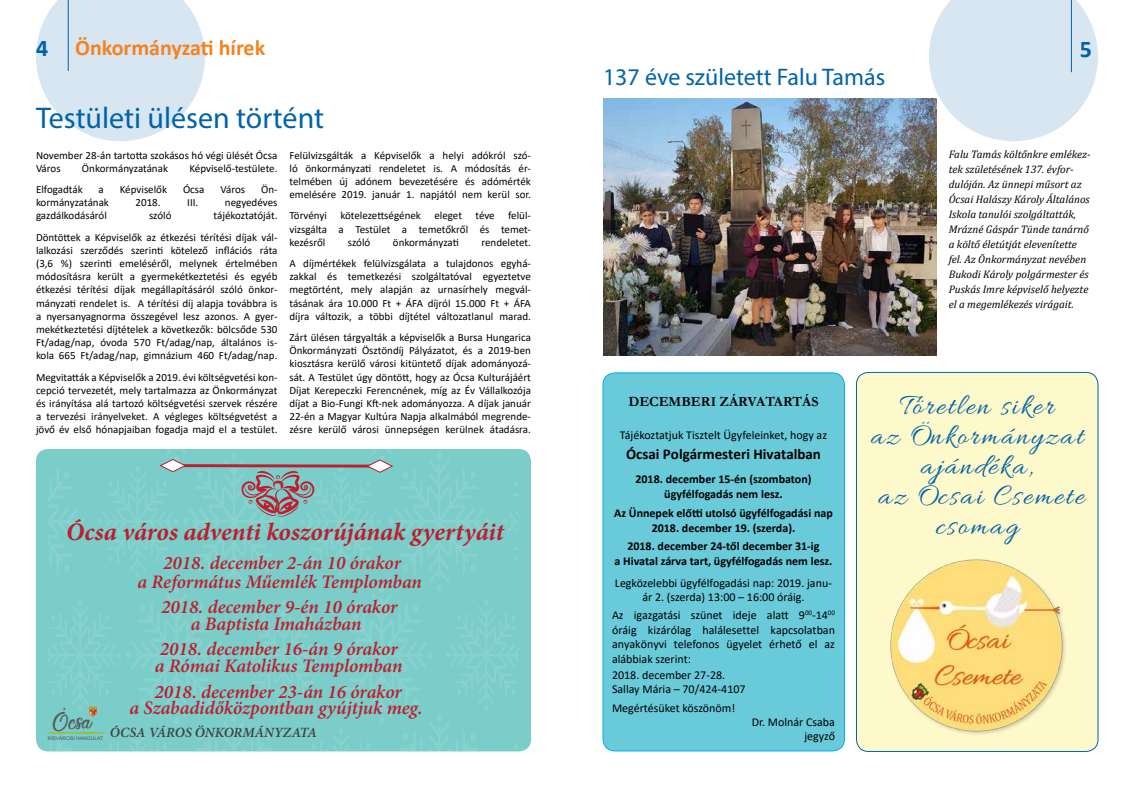
<style>
.page{position:relative;width:1134px;height:794px;background:#fff}
.page>*{position:absolute;margin:0;border:0;box-sizing:border-box;transform-origin:0 0}
.t1{font:45.9px "Elegant and Sensational";color:#565555}
.t2{font:30px/30px "Allura";letter-spacing:.07em;color:#0063a9;text-align:center}
.t3{font:30px "Myriad Pro";color:#0063a9}
.t4{font:italic 700 25.2px "Minion Pro";color:#be1e2d}
.t5{font:24px "Myriad Pro";color:#0063a9}
.t6{font:700 24px "Calibri";color:#0063a9}
.t7{font:700 22px "Calibri";color:#f58220}
.t8{font:italic 600 19.1px/25px "Minion Pro";letter-spacing:-.005em;color:#be1e2d;text-align:center}
.t9{font:700 15px "Calibri";color:#000}
.t10{font:italic 600 14.1px "Minion Pro";color:#414042}
.t11{font:700 14px "Garamond";color:#000}
.t12{font:12px/14.4px "Calibri";color:#000;text-align:center}
.t13{font:700 12px/15px "Calibri";color:#000;text-align:center}
.t14{font:11px/13.2px "Calibri";color:#000;text-align:justify}
.t15{font:italic 11px/15px "Cambria";color:#000}
.t16{font:5px "Arial";color:#565555}
.s1{font-size:24px;color:#0063a9}
</style>
<div class="page">
<svg style="left:929px;top:0;width:169px;height:141px;background:#dce9f2"></svg>
<svg style="left:36px;top:0;width:169px;height:141px"></svg>
<img style="left:603px;top:98px;width:334px;height:257px">
<div style="left:36px;top:449px;width:495px;height:302px;background:#7acdc9"></div>
<svg style="left:48px;top:449px;width:471px;height:302px;background:#7dcbc8"></svg>
<div style="left:856px;top:372px;width:242px;height:379px;background:#fef9ca;border-radius:12px"></div>
<div style="left:856px;top:372px;width:242px;height:380px;border:1px solid #0063a9;border-radius:12px"></div>
<img style="left:890px;top:559px;width:175px;height:175px">
<div style="left:603px;top:373px;width:241px;height:378px;background:#69cada;border-radius:12px"></div>
<div style="left:602px;top:372px;width:243px;height:379px;border:1px solid #00aeef;border-radius:12px"></div>
<h3 class="t7" style="left:36px;top:32px;width:231px"><span class="s1">4</span> Önkormányzati hírek</h3>
<h3 class="t6" style="left:1080px;top:32px;width:14px">5</h3>
<h2 class="t3" style="left:36px;top:99px;width:290px">Testületi ülésen történt</h2>
<p class="t14" style="left:36px;top:148px;width:243px">November 28-án tartotta szokásos hó végi ülését Ócsa<br>Város</p>
<p class="t14" style="left:82px;top:161px;width:88px">Önkormányzatának</p>
<p class="t14" style="left:189px;top:161px;width:90px">Képviselő-testülete.</p>
<p class="t14" style="left:36px;top:182px;width:48px">Elfogadták</p>
<p class="t14" style="left:99px;top:182px;width:7px">a</p>
<p class="t14" style="left:120px;top:182px;width:49px">Képviselők</p>
<p class="t14" style="left:183px;top:182px;width:23px">Ócsa</p>
<p class="t14" style="left:220px;top:182px;width:26px">Város</p>
<p class="t14" style="left:261px;top:182px;width:18px">Ön-</p>
<p class="t14" style="left:36px;top:196px;width:74px">kormányzatának</p>
<p class="t14" style="left:136px;top:196px;width:27px">2018.</p>
<p class="t14" style="left:187px;top:196px;width:13px">III.</p>
<p class="t14" style="left:225px;top:196px;width:54px">negyedéves</p>
<p class="t14" style="left:36px;top:209px;width:72px">gazdálkodásáról</p>
<p class="t14" style="left:149px;top:209px;width:24px">szóló</p>
<p class="t14" style="left:36px;top:205px;width:243px;line-height:21.2px;text-align:right">tájékoztatóját.<br>Döntöttek a Képviselők az étkezési térítési díjak vál-</p>
<p class="t14" style="left:36px;top:243px;width:243px">lalkozási szerződés szerinti kötelező inflációs ráta (3,6 %) szerinti emeléséről, melynek értelmében módosításra került a gyermekétkeztetési és egyéb étkezési térítési díjak megállapításáról szóló önkor&shy;mányzati rendelet is. A térítési díj alapja továbbra is a nyersanyagnorma összegével lesz azonos. A gyer&shy;mekétkeztetési díjtételek a következők: bölcsőde 530<br>Ft/adag/nap, óvoda 570 Ft/adag/nap, általános is&shy;kola 665 Ft/adag/nap, gimnázium 460 Ft/adag/nap.</p>
<p class="t14" style="left:36px;top:370px;width:243px">Megvitatták a Képviselők a 2019. évi költségvetési kon&shy;cepció tervezetét, mely tartalmazza az Önkormányzat és irányítása alá tartozó költségvetési szervek részére a tervezési irányelveket. A végleges költségvetést a jövő év első hónapjaiban fogadja majd el a testület.</p>
<p class="t14" style="left:289px;top:148px;width:243px">Felülvizsgálták a Képviselők a helyi adókról szó&shy;ló önkormányzati rendeletet is. A módosítás ér&shy;telmében új adónem bevezetésére és adómérték emelésére 2019. január 1. napjától nem kerül sor.</p>
<p class="t14" style="left:289px;top:209px;width:243px">Törvényi kötelezettségének eleget téve felül&shy;vizsgálta a Testület a temetőkről és temet&shy;kezésről</p>
<p class="t14" style="left:348px;top:235px;width:24px">szóló</p>
<p class="t14" style="left:393px;top:235px;width:67px">önkormányzati</p>
<p class="t14" style="left:289px;top:231px;width:243px;line-height:21.2px;text-align:right">rendeletet.<br>A díjmértékek felülvizsgálata a tulajdonos egyhá-</p>
<p class="t14" style="left:289px;top:270px;width:243px">zakkal és temetkezési szolgáltatóval egyeztetve megtörtént, mely alapján az urnasírhely megvál&shy;tásának ára 10.000 Ft + ÁFA díjról 15.000 Ft + ÁFA díjra változik, a többi díjtétel változatlanul marad.</p>
<p class="t14" style="left:289px;top:330px;width:243px">Zárt ülésen tárgyalták a képviselők a Bursa Hungarica Önkormányzati Ösztöndíj Pályázatot, és a 2019-ben kiosztásra kerülő városi kitüntető díjak adományozá&shy;sát. A Testület úgy döntött, hogy az Ócsa Kulturájáért Díjat Kerepeczki Ferencnének, míg az Év Vállalkozója díjat a Bio-Fungi Kft-nek adományozza. A díjak január 22-én a Magyar Kultúra Napja alkalmából megrende&shy;zésre kerülő városi ünnepségen kerülnek átadásra.</p>
<h3 class="t4" style="left:66px;top:513px;width:439px">Ócsa város adventi koszorújának gyertyáit</h3>
<h3 class="t8" style="left:163px;top:550px;width:239px">2018. december 2-án 10 órakor</h3>
<h3 class="t8" style="left:161px;top:594px;width:238px">2018. december 9-én 10 órakor</h3>
<h3 class="t8" style="left:137px;top:569px;width:286px">a Református Műemlék Templomban</h3>
<h3 class="t8" style="left:160px;top:611px;width:239px">a Baptista Imaházban<br>2018. december 16-án 9 órakor</h3>
<h3 class="t8" style="left:155px;top:653px;width:249px;line-height:25.7px;text-align:left">a Római Katolikus Templomban<br>2018. december 23-án 16 órakor</h3>
<h3 class="t8" style="left:129px;top:695px;width:295px">a Szabadidőközpontban gyújtjuk meg.</h3>
<h1 class="t1" style="left:52px;top:687px;width:40px">Ócsa</h1>
<p class="t10" style="left:110px;top:722px;width:209px">ÓCSA VÁROS ÖNKORMÁNYZATA</p>
<p class="t16" style="left:48px;top:734px;width:57px">KISVÁROSI HANGULAT</p>
<h3 class="t5" style="left:603px;top:62px;width:284px">137 éve született Falu Tamás</h3>
<p class="t15" style="left:949px;top:146px;width:143px">Falu Tamás költőnkre emlékez&shy;tek születésének 137. évfor&shy;dulóján. Az ünnepi műsort az<br>Ócsai Halászy Károly Általános<br>Iskola tanulói szolgáltatták,<br>Mrázné Gáspár Tünde tanárnő a költő életútját elevenítette fel. Az Önkormányzat nevében<br>Bukodi Károly polgármester és<br>Puskás Imre képviselő helyezte el a megemlékezés virágait.</p>
<p class="t11" style="left:628px;top:392px;width:192px">DECEMBERI ZÁRVATARTÁS</p>
<p class="t12" style="left:620px;top:427px;width:209px">Tájékoztatjuk Tisztelt Ügyfeleinket, hogy az</p>
<h3 class="t9" style="left:626px;top:443px;width:196px">Ócsai Polgármesteri Hivatalban</h3>
<p class="t13" style="left:635px;top:471px;width:178px">2018. december 15-én (szombaton) ügyfélfogadás nem lesz.</p>
<p class="t13" style="left:614px;top:506px;width:220px;line-height:14.4px">Az Ünnepek előtti utolsó ügyfélfogadási nap<br>2018. december 19. (szerda).</p>
<p class="t13" style="left:615px;top:538px;width:219px">2018. december 24-től december 31-ig<br>a Hivatal zárva tart, ügyfélfogadás nem lesz.</p>
<p class="t12" style="left:615px;top:575px;width:219px">Legközelebbi ügyfélfogadási nap: 2019. janu&shy;ár 2. (szerda) 13:00 – 16:00 óráig.</p>
<p class="t12" style="left:612px;top:608px;width:225px;text-align:justify">Az igazgatási szünet ideje alatt 9<sup>00</sup>-14<sup>00 </sup>óráig kizárólag halálesettel kapcsolatban anyakönyvi telefonos ügyelet érhető el az alábbiak szerint:</p>
<p class="t12" style="left:612px;top:667px;width:135px;line-height:14px;text-align:left">2018. december 27-28.<br>Sallay Mária – 70/424-4107</p>
<p class="t12" style="left:612px;top:700px;width:125px">Megértésüket köszönöm!</p>
<p class="t12" style="left:752px;top:714px;width:85px;line-height:14px;text-align:right">Dr. Molnár Csaba jegyző</p>
<h2 class="t2" style="left:871px;top:393px;width:215px">Töretlen siker<br>az Önkormányzat ajándéka,<br>az Ócsai Csemete csomag</h2>
</div>
